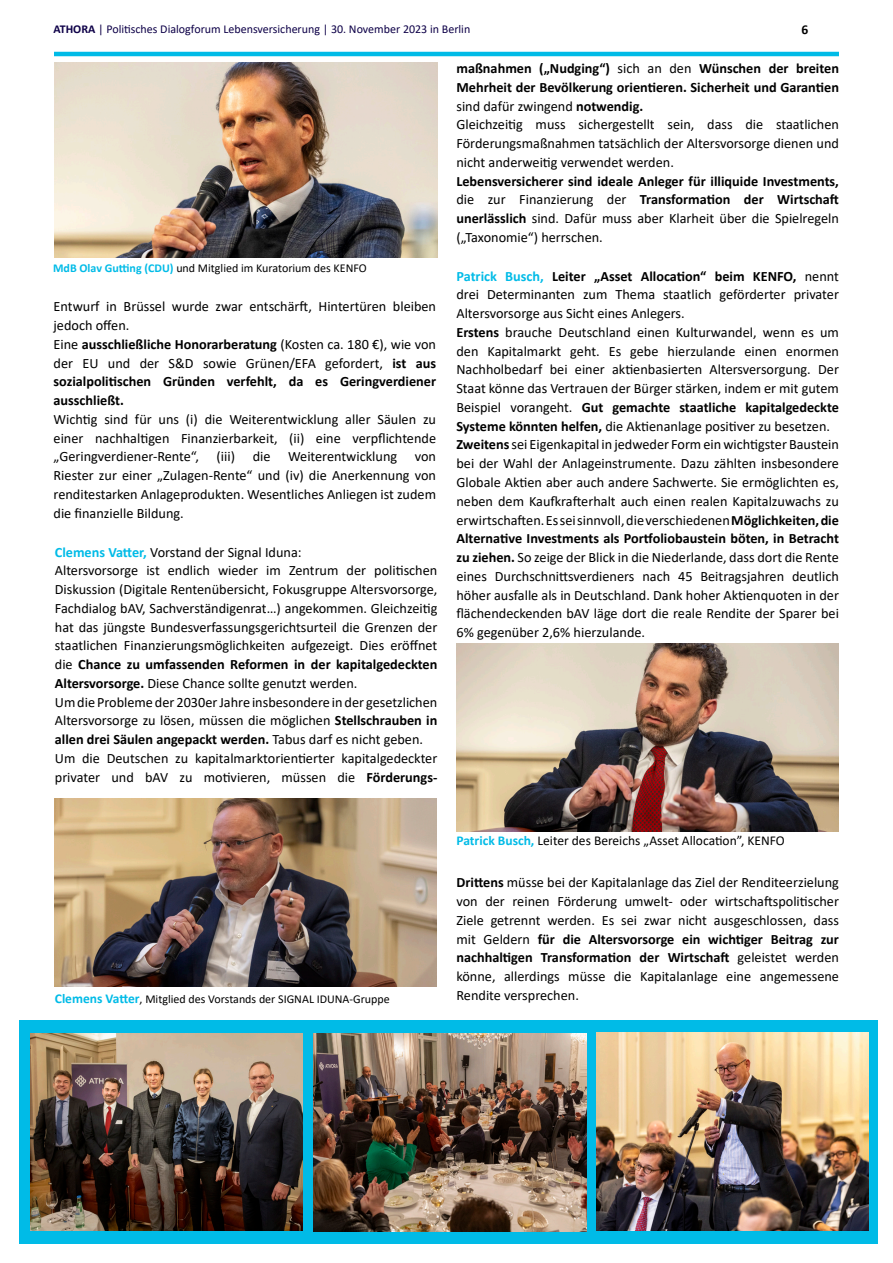
<style>
.page{position:relative;width:893px;height:1263px;background:#fff}
.page>*{position:absolute;margin:0;border:0;box-sizing:border-box;transform-origin:0 0}
.t1{font:14.25px/18.8px "Calibri";color:#000;text-align:justify}
.t2{font:700 14.25px/18.8px "Calibri";color:#000;text-align:justify}
.t3{font:13.5px "Calibri";color:#000}
.t4{font:700 13.5px "Calibri";color:#000}
.t5{font:12px "Calibri";color:#000}
.t6{font:12px "Calibri";color:#0e0048}
.s1{font-weight:700}
.s2{font-weight:700;color:#00bbe7}
.s3{font-weight:400}
.s4{font-weight:700;font-size:13.5px;color:#00bbe7}
</style>
<div class="page">
<hr style="left:54px;top:52px;width:785px;height:4px;background:#00bbe7">
<div style="left:19px;top:1020px;width:859px;height:224px;background:#00bbe7"></div>
<img style="left:31px;top:1034px;width:272px;height:196px">
<img style="left:54px;top:799px;width:382px;height:187px">
<img style="left:313px;top:1034px;width:273px;height:197px">
<img style="left:55px;top:62px;width:382px;height:195px">
<img style="left:596px;top:1033px;width:272px;height:197px">
<img style="left:457px;top:643px;width:382px;height:188px">
<p class="t6" style="left:53px;top:21px;width:418px"><span class="s1">ATHORA</span> | Politisches Dialogforum Lebensversicherung | 30. November 2023 in Berlin</p>
<p class="t4" style="left:801px;top:20px;width:8px">6</p>
<p class="t5" style="left:53px;top:259px;width:315px"><span class="s2">MdB Olav Gutting (CDU)</span> und Mitglied im Kuratorium des KENFO</p>
<p class="t1" style="left:54px;top:297px;width:384px">Entwurf in Brüssel wurde zwar entschärft, Hintertüren bleiben jedoch offen.</p>
<p class="t2" style="left:54px;top:335px;width:384px"><span class="s3">Eine</span> ausschließliche Honorarberatung <span class="s3">(Kosten ca. 180 €), wie von</span></p>
<p class="t2" style="left:54px;top:353px;width:384px"><span class="s3">der EU und der S&amp;D sowie Grünen/EFA gefordert,</span> ist aus sozialpolitischen Gründen verfehlt, da es Geringverdiener ausschließt.</p>
<p class="t1" style="left:54px;top:409px;width:384px">Wichtig sind für uns (i) die Weiterentwicklung aller Säulen zu einer nachhaltigen Finanzierbarkeit, (ii) eine verpflichtende „Geringverdiener-Rente“, (iii) die Weiterentwicklung von Riester zur einer „Zulagen-Rente“ und (iv) die Anerkennung von renditestarken Anlageprodukten. Wesentliches Anliegen ist zudem die finanzielle Bildung.</p>
<p class="t1" style="left:55px;top:542px;width:248px"><span class="s2">Clemens Vatter,</span> Vorstand der Signal Iduna:</p>
<p class="t1" style="left:55px;top:561px;width:384px">Altersvorsorge ist endlich wieder im Zentrum der politischen Diskussion (Digitale Rentenübersicht, Fokusgruppe Altersvorsorge, Fachdialog bAV, Sachverständigenrat…) angekommen. Gleichzeitig hat das jüngste Bundesverfassungsgerichtsurteil die Grenzen der staatlichen Finanzierungsmöglichkeiten aufgezeigt. Dies eröffnet die <span class="s1">Chance zu umfassenden Reformen in der kapitalgedeckten Altersvorsorge.</span> Diese Chance sollte genutzt werden.</p>
<p class="t1" style="left:55px;top:692px;width:384px">Um die Probleme der 2030er Jahre insbesondere in der gesetzlichen Altersvorsorge zu lösen, müssen die möglichen <span class="s1">Stellschrauben in allen drei Säulen angepackt werden.</span> Tabus darf es nicht geben.</p>
<p class="t1" style="left:55px;top:748px;width:384px">Um die Deutschen zu kapitalmarktorientierter kapitalgedeckter privater und bAV zu motivieren, müssen die <span class="s1">Förderungs-</span></p>
<p class="t2" style="left:456px;top:59px;width:384px">maßnahmen („Nudging“) <span class="s3">sich an den</span> Wünschen der breiten Mehrheit der Bevölkerung orientieren. Sicherheit und Garantien <span class="s3">sind dafür zwingend</span> notwendig.</p>
<p class="t1" style="left:456px;top:115px;width:384px">Gleichzeitig muss sichergestellt sein, dass die staatlichen Förderungsmaßnahmen tatsächlich der Altersvorsorge dienen und nicht anderweitig verwendet werden.</p>
<p class="t2" style="left:456px;top:171px;width:384px">Lebensversicherer sind ideale Anleger für illiquide Investments, <span class="s3">die zur Finanzierung der</span> Transformation der Wirtschaft unerlässlich <span class="s3">sind. Dafür muss aber Klarheit über die Spielregeln („Taxonomie“) herrschen.</span></p>
<p class="t1" style="left:456px;top:266px;width:384px"><span class="s2">Patrick Busch,</span> <span class="s1">Leiter „Asset Allocation“ beim KENFO,</span> nennt drei Determinanten zum Thema staatlich geförderter privater Altersvorsorge aus Sicht eines Anlegers.</p>
<p class="t1" style="left:456px;top:322px;width:384px"><span class="s1">Erstens</span> brauche Deutschland einen Kulturwandel, wenn es um den Kapitalmarkt geht. Es gebe hierzulande einen enormen Nachholbedarf bei einer aktienbasierten Altersversorgung. Der Staat könne das Vertrauen der Bürger stärken, indem er mit gutem Beispiel vorangeht. <span class="s1">Gut gemachte staatliche kapitalgedeckte Systeme könnten helfen,</span> die Aktienanlage positiver zu besetzen.</p>
<p class="t1" style="left:456px;top:435px;width:384px"><span class="s1">Zweitens</span> sei Eigenkapital in jedweder Form ein wichtigster Baustein bei der Wahl der Anlageinstrumente. Dazu zählten insbesondere Globale Aktien aber auch andere Sachwerte. Sie ermöglichten es, neben dem Kaufkrafterhalt auch einen realen Kapitalzuwachs zu erwirtschaften. Es sei sinnvoll, die verschiedenen <span class="s1">Möglichkeiten, die Alternative Investments als Portfoliobaustein böten, in Betracht zu ziehen.</span> So zeige der Blick in die Niederlande, dass dort die Rente eines Durchschnittsverdieners nach 45 Beitragsjahren deutlich höher ausfalle als in Deutschland. Dank hoher Aktienquoten in der flächendeckenden bAV läge dort die reale Rendite der Sparer bei 6% gegenüber 2,6% hierzulande.</p>
<p class="t5" style="left:55px;top:990px;width:336px"><span class="s4">Clemens Vatter</span>, Mitglied des Vorstands der SIGNAL IDUNA-Gruppe</p>
<p class="t3" style="left:456px;top:831px;width:330px"><span class="s2">Patrick Busch,</span> Leiter des Bereichs „Asset Allocation”, KENFO</p>
<p class="t1" style="left:456px;top:873px;width:384px"><span class="s1">Drittens</span> müsse bei der Kapitalanlage das Ziel der Renditeerzielung von der reinen Förderung umwelt- oder wirtschaftspolitischer Ziele getrennt werden. Es sei zwar nicht ausgeschlossen, dass mit Geldern <span class="s1">für die Altersvorsorge ein wichtiger Beitrag zur nachhaltigen Transformation der Wirtschaft</span> geleistet werden könne, allerdings müsse die Kapitalanlage eine angemessene Rendite versprechen.</p>
</div>
